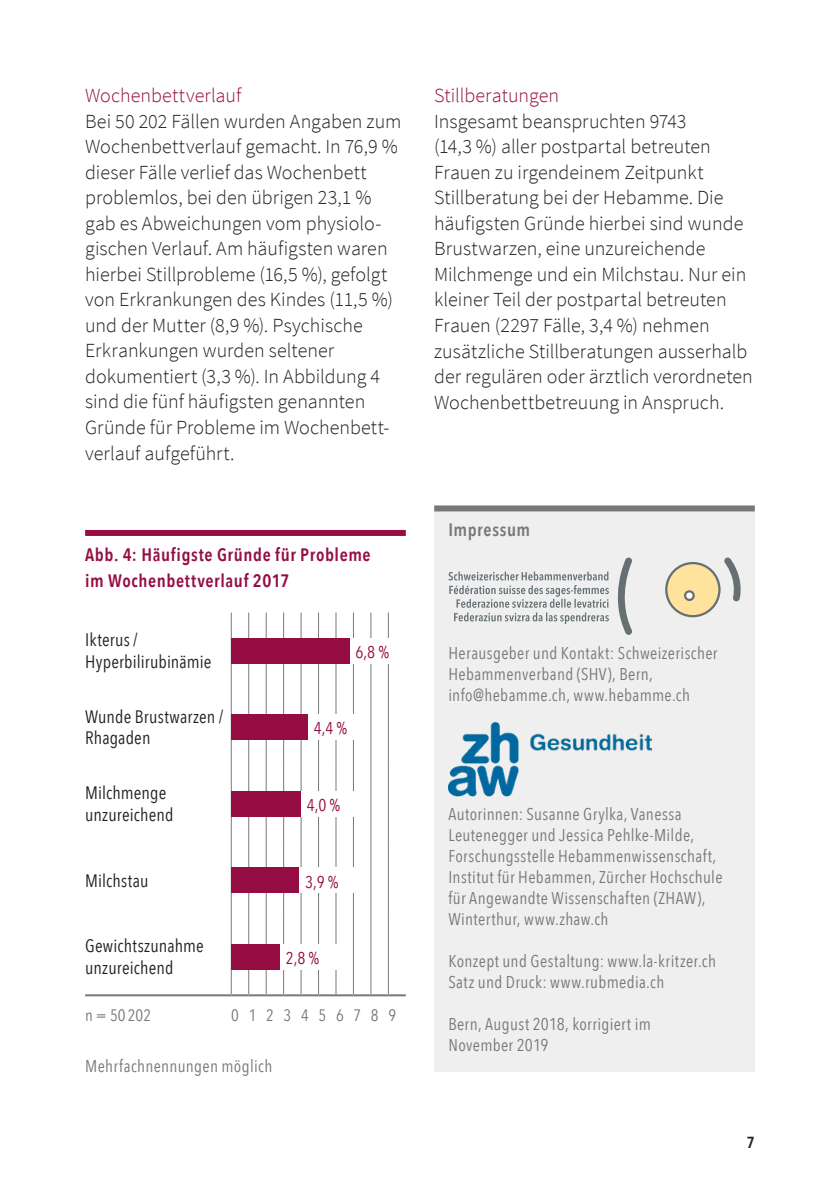
<style>
.page{position:relative;width:840px;height:1191px;background:#fff}
.page>*{position:absolute;margin:0;border:0;box-sizing:border-box;transform-origin:0 0}
.t1{font:300 20px/25.6px "Source Sans Pro";color:#231f20}
.t2{font:300 20px "Source Sans Pro";letter-spacing:.005em;color:#950d43}
.t3{font:18px/21.6px "Avenir Next Condensed";letter-spacing:.01em;color:#231f20}
.t4{font:600 18px/25.6px "Avenir Next Condensed";letter-spacing:.035em;color:#950d43}
.t5{font:600 18px "Avenir Next Condensed";letter-spacing:.03em;color:#76787b}
.t6{font:17px/21px "Avenir Next Condensed";letter-spacing:.02em;color:#76787b}
.t7{font:17px "Avenir Next Condensed";color:#950d43}
.t8{font:16.4px "Avenir Next Condensed";letter-spacing:.585em;color:#76787b}
.t9{font:600 16px "Avenir Next Condensed";color:#231f20}
</style>
<div class="page">
<div style="left:434px;top:511px;width:320px;height:560px;background:#efeff0"></div>
<hr style="left:231px;top:612px;width:1px;height:77px;background:#76787b">
<hr style="left:231px;top:689px;width:1px;height:76px;background:#76787b">
<hr style="left:231px;top:765px;width:1px;height:77px;background:#76787b">
<hr style="left:248px;top:612px;width:1px;height:77px;background:#76787b">
<hr style="left:266px;top:612px;width:1px;height:77px;background:#76787b">
<hr style="left:283px;top:612px;width:1px;height:77px;background:#76787b">
<hr style="left:248px;top:689px;width:1px;height:76px;background:#76787b">
<hr style="left:266px;top:689px;width:1px;height:76px;background:#76787b">
<hr style="left:283px;top:689px;width:1px;height:76px;background:#76787b">
<hr style="left:248px;top:765px;width:1px;height:77px;background:#76787b">
<hr style="left:266px;top:765px;width:1px;height:77px;background:#76787b">
<hr style="left:283px;top:765px;width:1px;height:77px;background:#76787b">
<hr style="left:300px;top:612px;width:1px;height:77px;background:#76787b">
<hr style="left:300px;top:689px;width:1px;height:76px;background:#76787b">
<hr style="left:300px;top:765px;width:1px;height:77px;background:#76787b">
<hr style="left:318px;top:612px;width:1px;height:77px;background:#76787b">
<hr style="left:335px;top:612px;width:1px;height:77px;background:#76787b">
<hr style="left:353px;top:612px;width:1px;height:77px;background:#76787b">
<hr style="left:370px;top:612px;width:1px;height:77px;background:#76787b">
<hr style="left:388px;top:612px;width:1px;height:77px;background:#76787b">
<hr style="left:318px;top:689px;width:1px;height:76px;background:#76787b">
<hr style="left:335px;top:689px;width:1px;height:76px;background:#76787b">
<hr style="left:353px;top:689px;width:1px;height:76px;background:#76787b">
<hr style="left:370px;top:689px;width:1px;height:76px;background:#76787b">
<hr style="left:388px;top:689px;width:1px;height:76px;background:#76787b">
<hr style="left:318px;top:765px;width:1px;height:77px;background:#76787b">
<hr style="left:335px;top:765px;width:1px;height:77px;background:#76787b">
<hr style="left:353px;top:765px;width:1px;height:77px;background:#76787b">
<hr style="left:370px;top:765px;width:1px;height:77px;background:#76787b">
<hr style="left:388px;top:765px;width:1px;height:77px;background:#76787b">
<hr style="left:231px;top:842px;width:1px;height:76px;background:#76787b">
<hr style="left:248px;top:842px;width:1px;height:76px;background:#76787b">
<hr style="left:266px;top:842px;width:1px;height:76px;background:#76787b">
<hr style="left:283px;top:842px;width:1px;height:76px;background:#76787b">
<hr style="left:300px;top:842px;width:1px;height:76px;background:#76787b">
<hr style="left:318px;top:842px;width:1px;height:76px;background:#76787b">
<hr style="left:335px;top:842px;width:1px;height:76px;background:#76787b">
<hr style="left:353px;top:842px;width:1px;height:76px;background:#76787b">
<hr style="left:370px;top:842px;width:1px;height:76px;background:#76787b">
<hr style="left:388px;top:842px;width:1px;height:76px;background:#76787b">
<hr style="left:231px;top:918px;width:1px;height:76px;background:#76787b">
<hr style="left:248px;top:918px;width:1px;height:76px;background:#76787b">
<hr style="left:266px;top:918px;width:1px;height:76px;background:#76787b">
<hr style="left:283px;top:918px;width:1px;height:76px;background:#76787b">
<hr style="left:300px;top:918px;width:1px;height:76px;background:#76787b">
<hr style="left:318px;top:918px;width:1px;height:76px;background:#76787b">
<hr style="left:335px;top:918px;width:1px;height:76px;background:#76787b">
<hr style="left:353px;top:918px;width:1px;height:76px;background:#76787b">
<hr style="left:370px;top:918px;width:1px;height:76px;background:#76787b">
<hr style="left:388px;top:918px;width:1px;height:76px;background:#76787b">
<hr style="left:85px;top:994px;width:146px;height:2px;background:#76787b">
<svg style="left:231px;top:994px;width:174px;height:2px"></svg>
<div style="left:85px;top:530px;width:320px;height:6px;background:#950d43"></div>
<div style="left:434px;top:505px;width:320px;height:6px;background:#76787b"></div>
<div style="left:231px;top:638px;width:119px;height:25px;background:#950d43"></div>
<div style="left:350px;top:638px;width:56px;height:25px;background:#fff"></div>
<div style="left:231px;top:714px;width:77px;height:26px;background:#950d43"></div>
<div style="left:308px;top:714px;width:56px;height:26px;background:#fff"></div>
<div style="left:231px;top:791px;width:70px;height:25px;background:#950d43"></div>
<div style="left:301px;top:791px;width:56px;height:25px;background:#fff"></div>
<div style="left:231px;top:867px;width:68px;height:26px;background:#950d43"></div>
<div style="left:299px;top:867px;width:57px;height:26px;background:#fff"></div>
<div style="left:231px;top:944px;width:49px;height:25px;background:#950d43"></div>
<div style="left:280px;top:944px;width:57px;height:25px;background:#fff"></div>
<svg style="left:448px;top:557px;width:292px;height:78px"></svg>
<img style="left:448px;top:722px;width:203px;height:75px">
<p class="t2" style="left:85px;top:83px;width:158px">Wochenbettverlauf</p>
<p class="t1" style="left:85px;top:108px;width:317px">Bei 50 202 Fällen wurden Angaben zum Wochenbettverlauf gemacht. In 76,9 % dieser Fälle verlief das Wochenbett problemlos, bei den übrigen 23,1 % gab es Abweichungen vom physiolo&shy;gischen Verlauf. Am häufigsten waren hierbei Stillprobleme (16,5 %), gefolgt von Erkrankungen des Kindes (11,5 %) und der Mutter (8,9 %). Psychische Erkrankungen wurden seltener dokumentiert (3,3 %). In Abbildung 4 sind die fünf häufigsten genannten Gründe für Probleme im Wochenbett&shy;verlauf aufgeführt.</p>
<p class="t4" style="left:85px;top:542px;width:287px">Abb. 4: Häufigste Gründe für Probleme im Wochenbettverlauf 2017</p>
<p class="t3" style="left:85px;top:628px;width:128px">Ikterus /<br>Hyperbilirubinämie</p>
<p class="t3" style="left:85px;top:705px;width:140px">Wunde Brustwarzen /<br>Rhagaden</p>
<p class="t3" style="left:85px;top:781px;width:90px">Milchmenge unzureichend</p>
<p class="t3" style="left:85px;top:868px;width:65px">Milchstau</p>
<p class="t7" style="left:355px;top:637px;width:35px">6,8 %</p>
<p class="t7" style="left:313px;top:714px;width:35px">4,4 %</p>
<p class="t7" style="left:306px;top:790px;width:35px">4,0 %</p>
<p class="t7" style="left:305px;top:867px;width:35px">3,9 %</p>
<p class="t3" style="left:85px;top:934px;width:120px">Gewichtszunahme unzureichend</p>
<p class="t8" style="left:85px;top:1001px;width:68px">n = 50 202</p>
<p class="t8" style="left:231px;top:1001px;width:166px">0123456789</p>
<p class="t6" style="left:85px;top:1054px;width:188px">Mehrfachnennungen möglich</p>
<p class="t7" style="left:286px;top:943px;width:35px">2,8 %</p>
<p class="t2" style="left:434px;top:83px;width:126px">Stillberatungen</p>
<p class="t1" style="left:434px;top:108px;width:320px">Insgesamt beanspruchten 9743<br>(14,3 %) aller postpartal betreuten Frauen zu irgendeinem Zeitpunkt Stillberatung bei der Hebamme. Die häufigsten Gründe hierbei sind wunde Brustwarzen, eine unzureichende Milchmenge und ein Milchstau. Nur ein kleiner Teil der postpartal betreuten Frauen (2297 Fälle, 3,4 %) nehmen zusätzliche Stillberatungen ausserhalb der regulären oder ärztlich verordneten Wochenbettbetreuung in Anspruch.</p>
<p class="t5" style="left:448px;top:514px;width:83px">Impressum</p>
<p class="t6" style="left:448px;top:642px;width:270px">Herausgeber und Kontakt: Schweizerischer<br>Hebammenverband (SHV), Bern, info@hebamme.ch, www.hebamme.ch</p>
<p class="t6" style="left:448px;top:803px;width:275px">Autorinnen: Susanne Grylka, Vanessa Leutenegger und Jessica Pehlke-Milde, Forschungsstelle Hebammenwissenschaft, Institut für Hebammen, Zürcher Hochschule für Angewandte Wissenschaften (ZHAW), Winterthur, www.zhaw.ch</p>
<p class="t6" style="left:448px;top:950px;width:269px">Konzept und Gestaltung: www.la-kritzer.ch<br>Satz und Druck: www.rubmedia.ch</p>
<p class="t6" style="left:448px;top:1013px;width:204px">Bern, August 2018, korrigiert im<br>November 2019</p>
<p class="t9" style="left:746px;top:1129px;width:9px">7</p>
</div>
